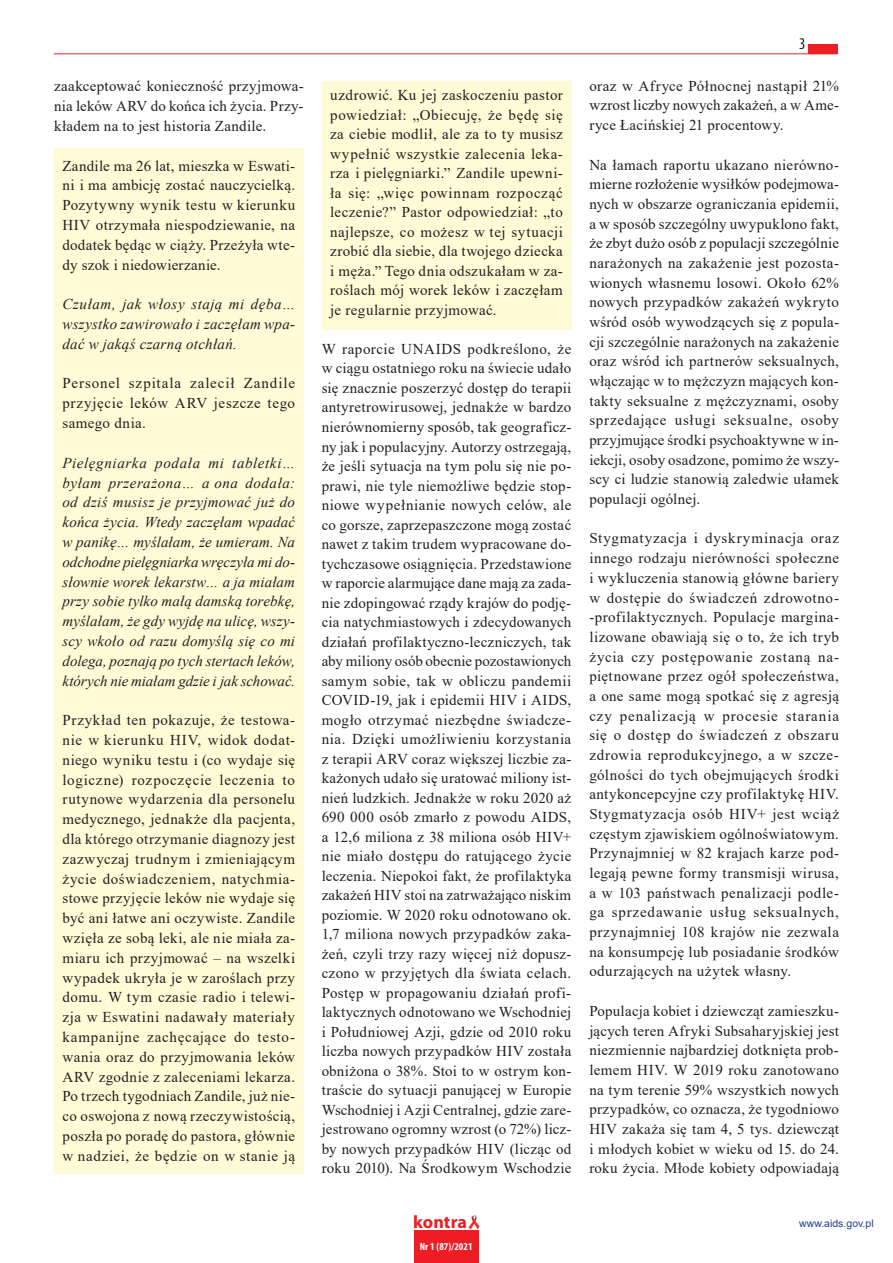
<style>
.page{position:relative;width:893px;height:1263px;background:#fff}
.page>*{position:absolute;margin:0;border:0;box-sizing:border-box;transform-origin:0 0}
.t1{font:700 18px "Myriad Pro";letter-spacing:.005em;color:#ee1d23}
.t2{font:condensed 16.5px "Myriad Pro";color:#231f20}
.t3{font:15px/19.5px "Times New Roman";letter-spacing:.02em;color:#231f20;text-align:justify}
.t4{font:italic 15px/19.8px "Times New Roman";letter-spacing:.01em;color:#231f20;text-align:justify}
.t5{font:10.5px "Arial";color:#253f8e}
.t6{font:700 condensed 10.5px "Myriad Pro";letter-spacing:.01em;color:#fff}
</style>
<div class="page">
<div style="left:414px;top:1230px;width:65px;height:33px;background:#ee1d23"></div>
<img style="left:468px;top:1215px;width:11px;height:14px">
<div style="left:54px;top:149px;width:250px;height:1025px;background:#fffbd6"></div>
<div style="left:322px;top:81px;width:249px;height:249px;background:#fffbd6"></div>
<hr style="left:54px;top:53px;width:784px;height:1px;background:#ee1d23">
<div style="left:808px;top:44px;width:30px;height:10px;background:#ee1d23"></div>
<p class="t3" style="left:54px;top:76px;width:251px">zaakceptować konieczność przyjmowa&shy;nia leków ARV do końca ich życia. Przy&shy;kładem na to jest historia Zandile.</p>
<p class="t3" style="left:63px;top:155px;width:234px">Zandile ma 26 lat, mieszka w Eswati&shy;ni i ma ambicję zostać nauczycielką.<br>Pozytywny wynik testu w kierunku HIV otrzymała niespodziewanie, na dodatek będąc w ciąży. Przeżyła wte&shy;dy szok i niedowierzanie.</p>
<p class="t4" style="left:63px;top:294px;width:234px">Czułam, jak włosy stają mi dęba… wszystko zawirowało i zaczęłam wpa&shy;dać w jakąś czarną otchłań.</p>
<p class="t3" style="left:63px;top:373px;width:234px">Personel szpitala zalecił Zandile przyjęcie leków ARV jeszcze tego samego dnia.</p>
<p class="t4" style="left:63px;top:452px;width:234px">Pielęgniarka podała mi tabletki… byłam przerażona… a ona dodała: od dziś musisz je przyjmować już do końca życia. Wtedy zaczęłam wpadać w panikę… myślałam, że umieram. Na odchodne pielęgniarka wręczyła mi do&shy;słownie worek lekarstw… a ja miałam przy sobie tylko małą damską torebkę, myślałam, że gdy wyjdę na ulicę, wszy&shy;scy wkoło od razu domyślą się co mi dolega, poznają po tych stertach leków, których nie miałam gdzie i jak schować.</p>
<p class="t3" style="left:63px;top:710px;width:234px">Przykład ten pokazuje, że testowa&shy;nie w kierunku HIV, widok dodat&shy;niego wyniku testu i (co wydaje się logiczne) rozpoczęcie leczenia to rutynowe wydarzenia dla personelu medycznego, jednakże dla pacjenta, dla którego otrzymanie diagnozy jest zazwyczaj trudnym i zmieniającym życie doświadczeniem, natychmia&shy;stowe przyjęcie leków nie wydaje się być ani łatwe ani oczywiste. Zandile wzięła ze sobą leki, ale nie miała za&shy;miaru ich przyjmować – na wszelki wypadek ukryła je w zaroślach przy domu. W tym czasie radio i telewi&shy;zja w Eswatini nadawały materiały kampanijne zachęcające do testo&shy;wania oraz do przyjmowania leków ARV zgodnie z zaleceniami lekarza.<br>Po trzech tygodniach Zandile, już nie&shy;co oswojona z nową rzeczywistością, poszła po poradę do pastora, głównie w nadziei, że będzie on w stanie ją</p>
<p class="t3" style="left:330px;top:85px;width:234px">uzdrowić. Ku jej zaskoczeniu pastor powiedział: „Obiecuję, że będę się za ciebie modlił, ale za to ty musisz wypełnić wszystkie zalecenia leka&shy;rza i pielęgniarki.” Zandile upewni&shy;ła się: „więc powinnam rozpocząć leczenie?” Pastor odpowiedział: „to najlepsze, co możesz w tej sytuacji zrobić dla siebie, dla twojego dziecka i męża.” Tego dnia odszukałam w za&shy;roślach mój worek leków i zaczęłam je regularnie przyjmować.</p>
<p class="t3" style="left:322px;top:339px;width:251px">W raporcie UNAIDS podkreślono, że w ciągu ostatniego roku na świecie udało się znacznie poszerzyć dostęp do terapii antyretrowirusowej, jednakże w bardzo nierównomierny sposób, tak geograficz&shy;ny jak i populacyjny. Autorzy ostrzegają, że jeśli sytuacja na tym polu się nie po&shy;prawi, nie tyle niemożliwe będzie stop&shy;niowe wypełnianie nowych celów, ale co gorsze, zaprzepaszczone mogą zostać nawet z takim trudem wypracowane do&shy;tychczasowe osiągnięcia. Przedstawione w raporcie alarmujące dane mają za zada&shy;nie zdopingować rządy krajów do podję&shy;cia natychmiastowych i zdecydowanych działań profilaktyczno-leczniczych, tak aby miliony osób obecnie pozostawionych samym sobie, tak w obliczu pandemii COVID-19, jak i epidemii HIV i AIDS, mogło otrzymać niezbędne świadcze&shy;nia. Dzięki umożliwieniu korzystania z terapii ARV coraz większej liczbie za&shy;każonych udało się uratować miliony ist&shy;nień ludzkich. Jednakże w roku 2020 aż 690 000 osób zmarło z powodu AIDS, a 12,6 miliona z 38 miliona osób HIV+ nie miało dostępu do ratującego życie leczenia. Niepokoi fakt, że profilaktyka zakażeń HIV stoi na zatrważająco niskim poziomie. W 2020 roku odnotowano ok.<br>1,7 miliona nowych przypadków zaka&shy;żeń, czyli trzy razy więcej niż dopusz&shy;czono w przyjętych dla świata celach.<br>Postęp w propagowaniu działań profi&shy;laktycznych odnotowano we Wschodniej i Południowej Azji, gdzie od 2010 roku liczba nowych przypadków HIV została obniżona o 38%. Stoi to w ostrym kon&shy;traście do sytuacji panującej w Europie Wschodniej i Azji Centralnej, gdzie zare&shy;jestrowano ogromny wzrost (o 72%) licz&shy;by nowych przypadków HIV (licząc od roku 2010). Na Środkowym Wschodzie</p>
<p class="t1" style="left:413px;top:1210px;width:55px">kontra</p>
<p class="t6" style="left:420px;top:1240px;width:54px">Nr 1 (87)/2021</p>
<p class="t2" style="left:799px;top:33px;width:8px">3</p>
<p class="t3" style="left:589px;top:75px;width:251px">oraz w Afryce Północnej nastąpił 21% wzrost liczby nowych zakażeń, a w Ame&shy;ryce Łacińskiej 21 procentowy.</p>
<p class="t3" style="left:589px;top:154px;width:251px">Na łamach raportu ukazano nierówno&shy;mierne rozłożenie wysiłków podejmowa&shy;nych w obszarze ograniczania epidemii, a w sposób szczególny uwypuklono fakt, że zbyt dużo osób z populacji szczególnie narażonych na zakażenie jest pozosta&shy;wionych własnemu losowi. Około 62% nowych przypadków zakażeń wykryto wśród osób wywodzących się z popula&shy;cji szczególnie narażonych na zakażenie oraz wśród ich partnerów seksualnych, włączając w to mężczyzn mających kon&shy;takty seksualne z mężczyznami, osoby sprzedające usługi seksualne, osoby przyjmujące środki psychoaktywne w in&shy;iekcji, osoby osadzone, pomimo że wszy&shy;scy ci ludzie stanowią zaledwie ułamek populacji ogólnej.</p>
<p class="t3" style="left:589px;top:528px;width:251px">Stygmatyzacja i dyskryminacja oraz innego rodzaju nierówności społeczne i wykluczenia stanowią główne bariery w dostępie do świadczeń zdrowotno--profilaktycznych. Populacje margina&shy;lizowane obawiają się o to, że ich tryb życia czy postępowanie zostaną na&shy;piętnowane przez ogół społeczeństwa, a one same mogą spotkać się z agresją czy penalizacją w procesie starania się o dostęp do świadczeń z obszaru zdrowia reprodukcyjnego, a w szcze&shy;gólności do tych obejmujących środki antykoncepcyjne czy profilaktykę HIV.<br>Stygmatyzacja osób HIV+ jest wciąż częstym zjawiskiem ogólnoświatowym.<br>Przynajmniej w 82 krajach karze pod&shy;legają pewne formy transmisji wirusa, a w 103 państwach penalizacji podle&shy;ga sprzedawanie usług seksualnych, przynajmniej 108 krajów nie zezwala na konsumpcję lub posiadanie środków odurzających na użytek własny.</p>
<p class="t3" style="left:589px;top:1000px;width:251px">Populacja kobiet i dziewcząt zamieszku&shy;jących teren Afryki Subsaharyjskiej jest niezmiennie najbardziej dotknięta prob&shy;lemem HIV. W 2019 roku zanotowano na tym terenie 59% wszystkich nowych przypadków, co oznacza, że tygodniowo HIV zakaża się tam 4, 5 tys. dziewcząt i młodych kobiet w wieku od 15. do 24. roku życia. Młode kobiety odpowiadają</p>
<p class="t5" style="left:799px;top:1216px;width:76px">www.aids.gov.pl</p>
</div>
